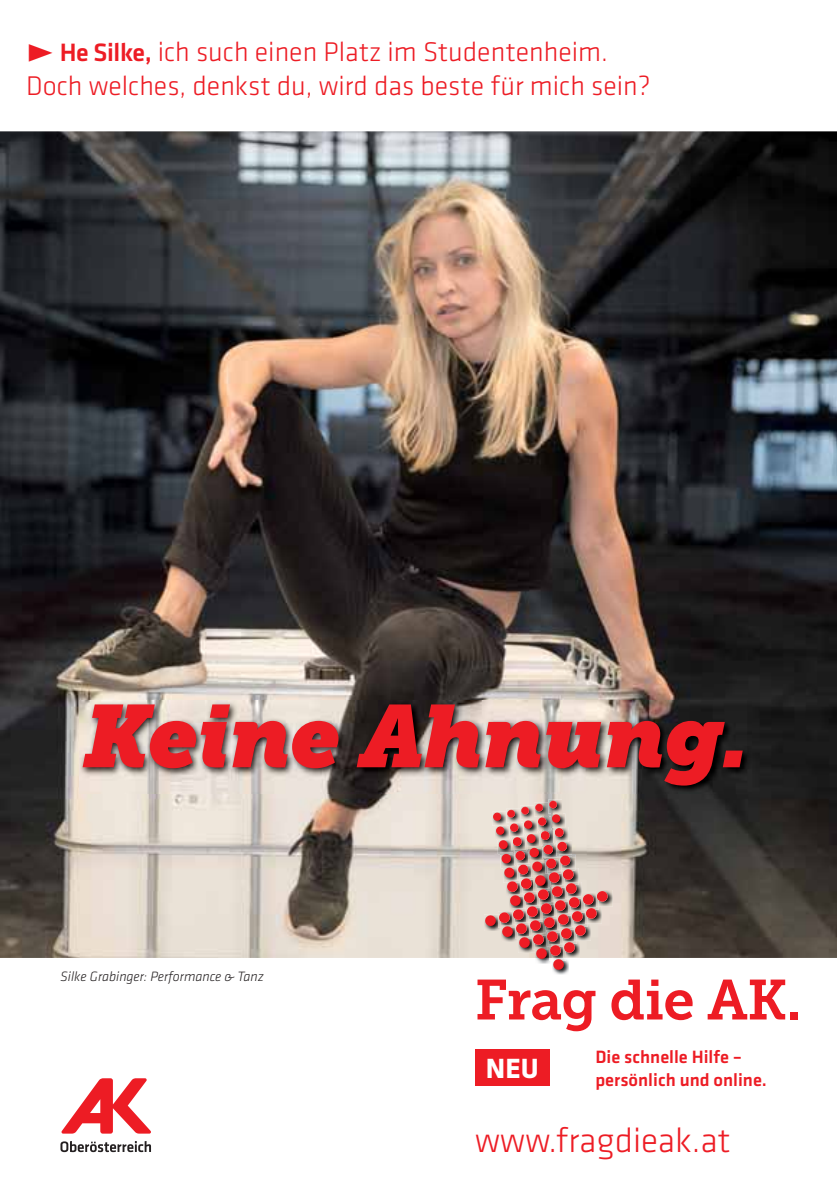
<style>
.page{position:relative;width:837px;height:1189px;background:#fff}
.page>*{position:absolute;margin:0;border:0;box-sizing:border-box;transform-origin:0 0}
.t1{font:italic 87.4px "Museo Slab 1000";letter-spacing:-.015em;color:#ed1c24}
.t2{font:56.2px "Museo Slab 700";letter-spacing:-.015em;color:#ed1c24}
.t3{font:300 35.6px "Klavika Basic";color:#ed1c24}
.t4{font:700 28.8px "Klavika Basic";color:#fff}
.t5{font:300 28px/33.6px "Klavika Basic";color:#ed1c24}
.t6{font:500 18.4px "Klavika Basic";color:#ed1c24}
.t7{font:italic 300 14px "Klavika Basic";color:#231f20}
.s1{font-family:"Fedra Serif A Std";font-weight:400;font-size:26px}
.s2{font-weight:500;font-size:26px}
</style>
<div class="page">
<img style="left:0;top:131px;width:837px;height:827px">
<svg style="left:61px;top:1078px;width:90px;height:55px"></svg>
<svg style="left:60px;top:1141px;width:91px;height:11px"></svg>
<div style="left:475px;top:1049px;width:75px;height:36px;background:#ed1c24"></div>
<img style="left:80px;top:701px;width:671px;height:93px">
<img style="left:548px;top:799px;width:14px;height:1px">
<img style="left:492px;top:812px;width:3px;height:13px">
<div style="left:493px;top:812px;width:8px;height:9px;border:1px solid #ed1c24;border-radius:3px"></div>
<img style="left:608px;top:890px;width:5px;height:16px">
<img style="left:484px;top:914px;width:11px;height:17px">
<div style="left:487px;top:916px;width:7px;height:8px;background:#ed1c24;border-radius:3px"></div>
<div style="left:485px;top:915px;width:11px;height:11px;border:3px solid #ed1c24;border-radius:3px"></div>
<img style="left:538px;top:961px;width:12px;height:3px">
<svg style="left:495px;top:800px;width:113px;height:161px;background:#cc948f"></svg>
<div style="left:538px;top:949px;width:7px;height:8px;background:#ed1c24;border-radius:3px"></div>
<div style="left:536px;top:948px;width:11px;height:11px;border:3px solid #ed1c24;border-radius:3px"></div>
<img style="left:552px;top:958px;width:17px;height:16px">
<div style="left:555px;top:960px;width:7px;height:8px;background:#ed1c24;border-radius:3px"></div>
<div style="left:553px;top:959px;width:11px;height:11px;border:3px solid #ed1c24;border-radius:3px"></div>
<p class="t5" style="left:26px;top:38px;width:626px"><span class="s1">►</span> <span class="s2">He Silke,</span> ich such einen Platz im Studentenheim.<br>Doch welches, denkst du, wird das beste für mich sein?</p>
<h1 class="t1" style="left:78px;top:686px;width:667px">Keine Ahnung.</h1>
<p class="t7" style="left:60px;top:968px;width:205px">Silke Grabinger: Performance &amp; Tanz</p>
<h2 class="t2" style="left:475px;top:978px;width:328px">Frag die AK.</h2>
<p class="t4" style="left:486px;top:1057px;width:54px">NEU</p>
<p class="t6" style="left:595px;top:1050px;width:148px">Die schnelle Hilfe –</p>
<p class="t6" style="left:595px;top:1072px;width:173px">persönlich und online.</p>
<p class="t3" style="left:475px;top:1127px;width:257px">www.fragdieak.at</p>
</div>
